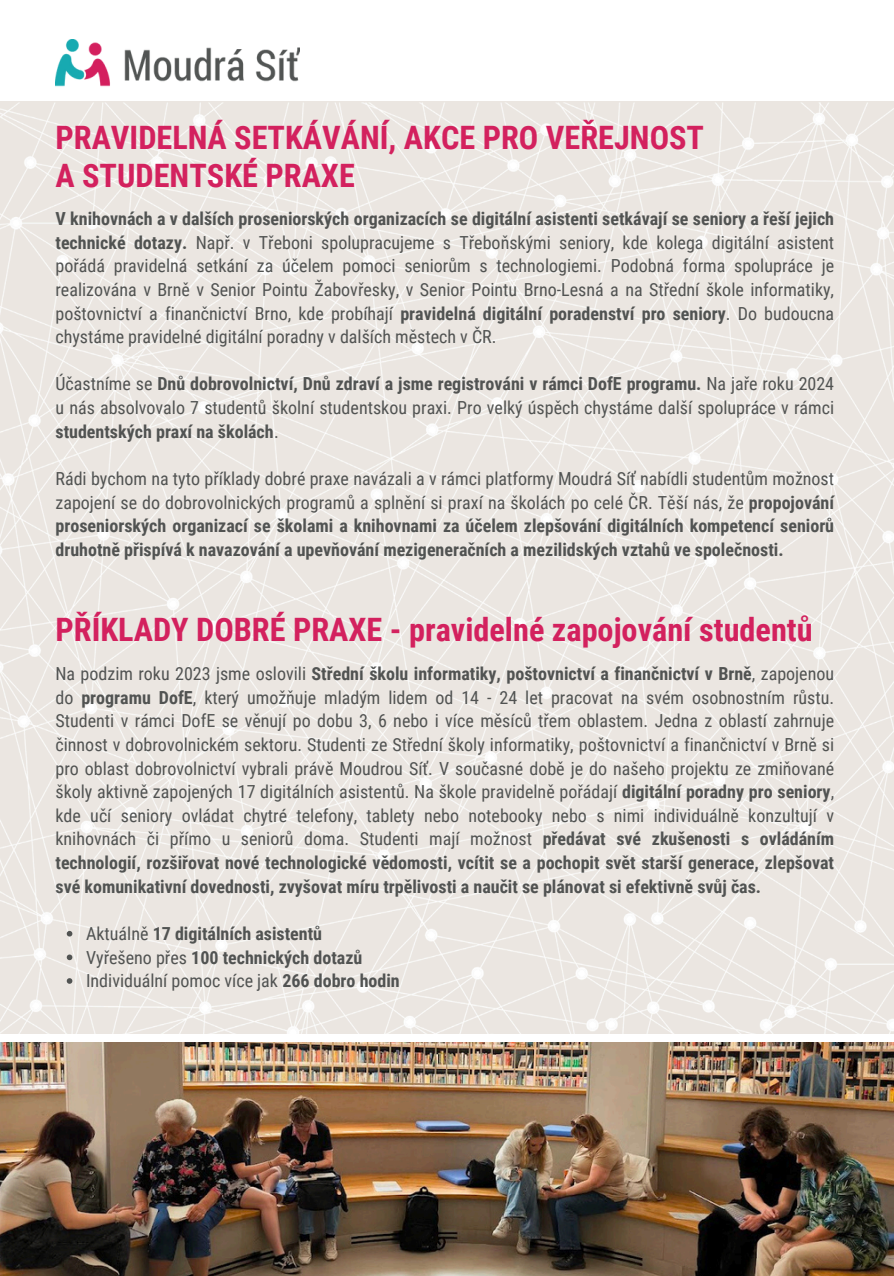
<style>
.page{position:relative;width:894px;height:1276px;background:#fff}
.page>*{position:absolute;margin:0;border:0;box-sizing:border-box;transform-origin:0 0}
.t1{font:700 32.25px/37.2px "Roboto Condensed";color:#d3215e}
.t2{font:18px/23.7px "Roboto Condensed";color:#515352;text-align:justify}
.t3{font:700 18px/23.7px "Roboto Condensed";color:#515352;text-align:justify}
.s1{font-weight:700}
.s2{font-weight:400}
</style>
<div class="page">
<img style="left:0;top:102px;width:893px;height:931px">
<img style="left:55px;top:40px;width:245px;height:47px">
<img style="left:0;top:1042px;width:893px;height:234px">
<svg style="left:67px;top:931px;width:5px;height:5px"></svg>
<svg style="left:67px;top:954px;width:5px;height:6px"></svg>
<svg style="left:67px;top:978px;width:5px;height:6px"></svg>
<h2 class="t1" style="left:55px;top:120px;width:650px">PRAVIDELNÁ SETKÁVÁNÍ, AKCE PRO VEŘEJNOST<br>A STUDENTSKÉ PRAXE</h2>
<p class="t2" style="left:55px;top:207px;width:780px"><span class="s1">V knihovnách a v dalších proseniorských organizacích se digitální asistenti setkávají se seniory a řeší jejich technické dotazy.</span> Např. v Třeboni spolupracujeme s Třeboňskými seniory, kde kolega digitální asistent pořádá pravidelná setkání za účelem pomoci seniorům s technologiemi. Podobná forma spolupráce je realizována v Brně v Senior Pointu Žabovřesky, v Senior Pointu Brno-Lesná a na Střední škole informatiky, poštovnictví a finančnictví Brno, kde probíhají <span class="s1">pravidelná digitální poradenství pro seniory</span>. Do budoucna chystáme pravidelné digitální poradny v dalších městech v ČR.</p>
<h1 class="t2" style="left:55px;top:372px;width:780px">Účastníme se <span class="s1">Dnů dobrovolnictví, Dnů zdraví a jsme registrováni v rámci DofE programu.</span> Na jaře roku 2024 u nás absolvovalo 7 studentů školní studentskou praxi. Pro velký úspěch chystáme další spolupráce v rámci <span class="s1">studentských praxí na školách</span>.</h1>
<p class="t3" style="left:55px;top:467px;width:780px"><span class="s2">Rádi bychom na tyto příklady dobré praxe navázali a v rámci platformy Moudrá Síť nabídli studentům možnost zapojení se do dobrovolnických programů a splnění si praxí na školách po celé ČR. Těší nás, že</span> propojování proseniorských organizací se školami a knihovnami za účelem zlepšování digitálních kompetencí seniorů druhotně přispívá k navazování a upevňování mezigeneračních a mezilidských vztahů ve společnosti.</p>
<p class="t1" style="left:55px;top:612px;width:758px">PŘÍKLADY DOBRÉ PRAXE - pravidelné zapojování studentů</p>
<p class="t2" style="left:55px;top:662px;width:780px">Na podzim roku 2023 jsme oslovili <span class="s1">Střední školu informatiky, poštovnictví a finančnictví v Brně</span>, zapojenou do <span class="s1">programu DofE</span>, který umožňuje mladým lidem od 14 - 24 let pracovat na svém osobnostním růstu.<br>Studenti v rámci DofE se věnují po dobu 3, 6 nebo i více měsíců třem oblastem. Jedna z oblastí zahrnuje činnost v dobrovolnickém sektoru. Studenti ze Střední školy informatiky, poštovnictví a finančnictví v Brně si pro oblast dobrovolnictví vybrali právě Moudrou Síť. V současné době je do našeho projektu ze zmiňované školy aktivně zapojených 17 digitálních asistentů. Na škole pravidelně pořádají <span class="s1">digitální poradny pro seniory</span>, kde učí seniory ovládat chytré telefony, tablety nebo notebooky nebo s nimi individuálně konzultují v knihovnách či přímo u seniorů doma. Studenti mají možnost <span class="s1">předávat své zkušenosti s ovládáním technologií, rozšiřovat nové technologické vědomosti, vcítit se a pochopit svět starší generace, zlepšovat své komunikativní dovednosti, zvyšovat míru trpělivosti a naučit se plánovat si efektivně svůj čas.</span></p>
<p class="t3" style="left:86px;top:922px;width:237px"><span class="s2">Aktuálně</span> 17 digitálních asistentů</p>
<p class="t3" style="left:86px;top:945px;width:278px"><span class="s2">Vyřešeno přes</span> 100 technických dotazů</p>
<p class="t2" style="left:86px;top:969px;width:315px">Individuální pomoc více jak <span class="s1">266 dobro hodin</span></p>
</div>
